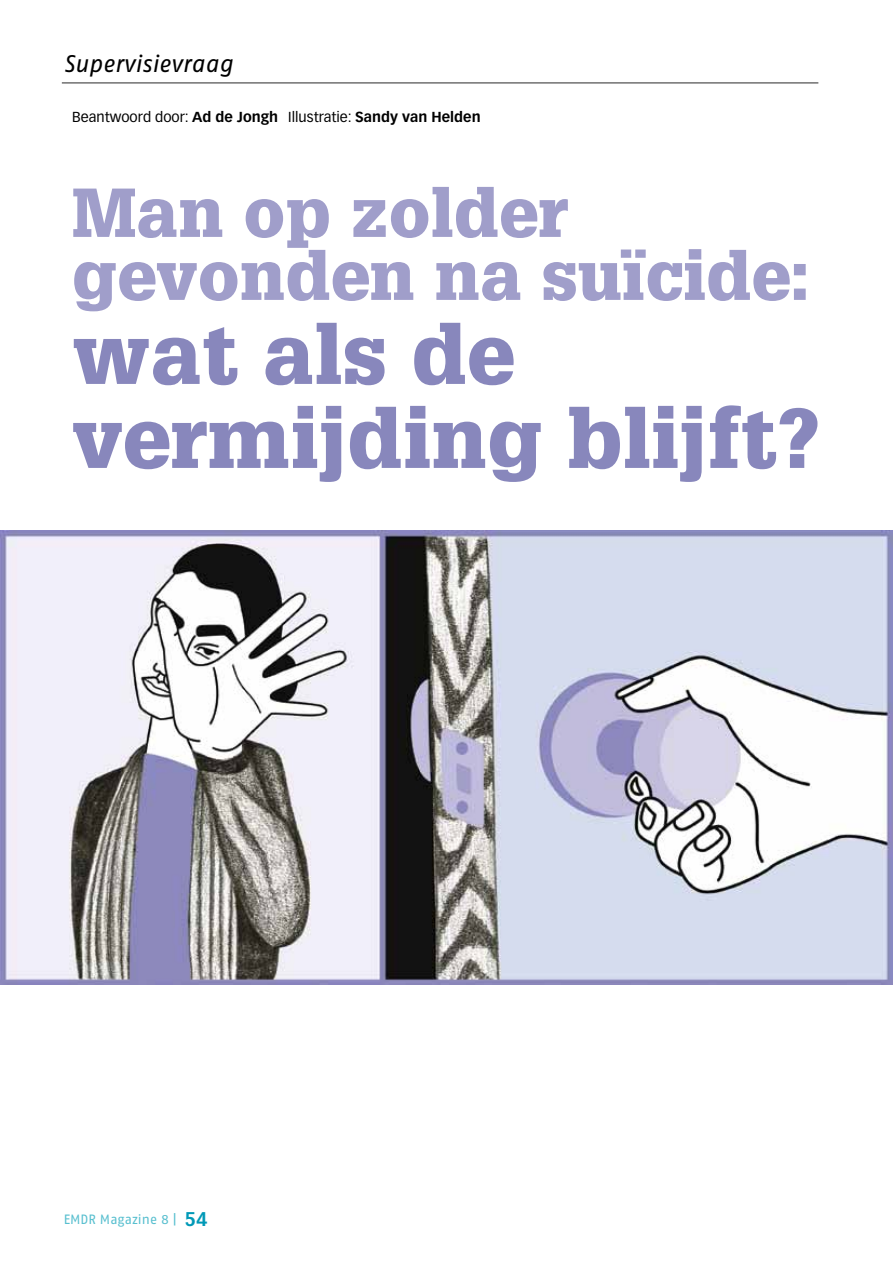
<style>
.page{position:relative;width:893px;height:1263px;background:#fff}
.page>*{position:absolute;margin:0;border:0;box-sizing:border-box;transform-origin:0 0}
.t1{font:900 82.5px/84px "Glypha";letter-spacing:.01em;color:#8887bc}
.t2{font:900 67.5px/63px "Glypha";letter-spacing:.01em;color:#a09eca}
.t3{font:italic 24px "Fago No";color:#000}
.t4{font:14.25px "Vectora LH";color:#000}
.t5{font:13.5px "Fago No";color:#58bfcf}
.s1{font-weight:700}
.s2{font-family:"Vectora LH";font-weight:700;font-size:19.5px;color:#0099b7}
</style>
<div class="page">
<img style="left:0;top:530px;width:893px;height:455px">
<hr style="left:62px;top:83px;width:756px;height:1px;background:#000">
<h3 class="t3" style="left:64px;top:50px;width:171px">Supervisievraag</h3>
<p class="t4" style="left:72px;top:109px;width:410px">Beantwoord door: <span class="s1">Ad de Jongh</span> Illustratie: <span class="s1">Sandy van Helden</span></p>
<h2 class="t2" style="left:72px;top:181px;width:738px">Man op zolder gevonden na suïcide:</h2>
<h1 class="t1" style="left:72px;top:312px;width:749px">wat als de vermijding blijft?</h1>
<p class="t5" style="left:64px;top:1212px;width:145px">EMDR Magazine 8 | <span class="s2">54</span></p>
</div>
